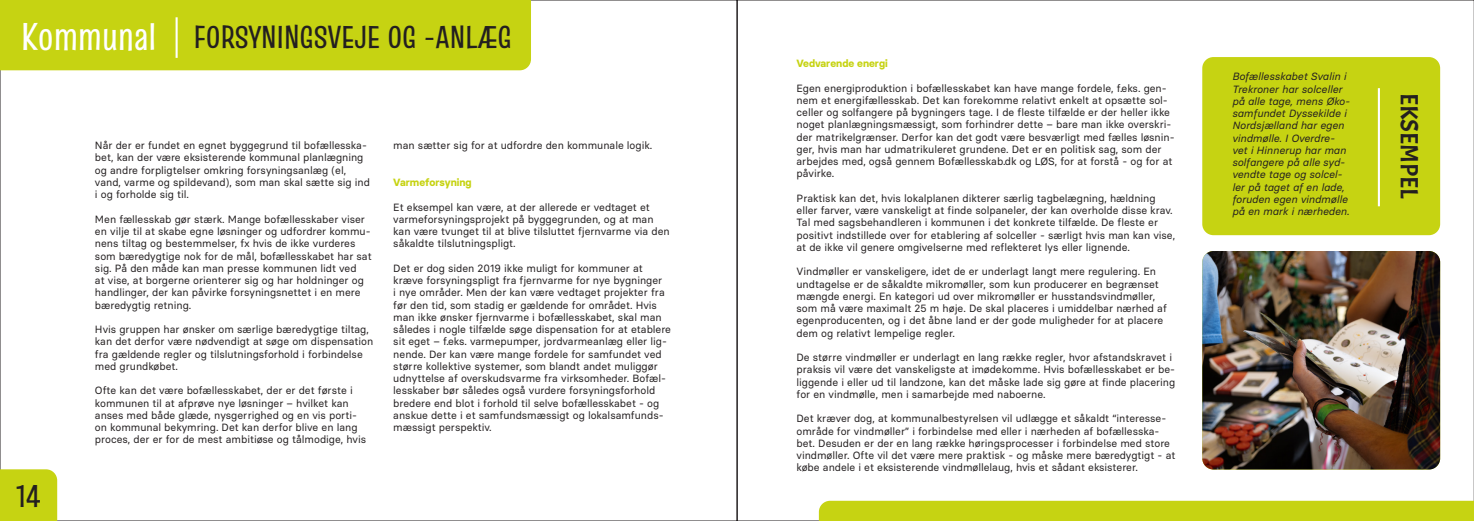
<style>
.page{position:relative;width:1474px;height:521px;background:#fff}
.page>*{position:absolute;margin:0;border:0;box-sizing:border-box;transform-origin:0 0}
.t1{font:38.5px "Truculenta";color:#fff}
.t2{font:31.5px "Truculenta";color:#231f20}
.t3{font:25.03px "Acme";color:#231f20}
.t4{font:10.5px/12.2px "Basier Square";color:#231f20}
.t5{font:italic 10.5px/12.2px "Basier Square";color:#231f20}
.t6{font:700 10.5px "Basier Square";color:#c6d312}
</style>
<div class="page">
<svg style="left:736px;top:0;width:737px;height:521px"></svg>
<div style="left:0;top:469px;width:57px;height:52px;background:#c6d312"></div>
<div style="left:0;top:0;width:531px;height:70px;background:#c6d312"></div>
<hr style="left:175px;top:17px;width:3px;height:41px;background:#fff">
<div style="left:819px;top:501px;width:654px;height:20px;background:#c6d312"></div>
<div style="left:1202px;top:57px;width:237px;height:178px;background:#c6d312;border-radius:11px"></div>
<img style="left:1202px;top:251px;width:237px;height:218px">
<hr style="left:1377px;top:88px;width:2px;height:118px;background:#fff">
<p class="t1" style="left:21px;top:12px;width:136px">Kommunal</p>
<p class="t2" style="left:194px;top:18px;width:319px">FORSYNINGSVEJE OG -ANLÆG</p>
<h2 class="t2" style="left:16px;top:476px;width:26px">14</h2>
<p class="t4" style="left:95px;top:139px;width:276px">Når der er fundet en egnet byggegrund til bofællesska&shy;bet, kan der være eksisterende kommunal planlægning og andre forpligtelser omkring forsyningsanlæg (el, vand, varme og spildevand), som man skal sætte sig ind i og forholde sig til.</p>
<p class="t4" style="left:95px;top:213px;width:278px">Men fællesskab gør stærk. Mange bofællesskaber viser en vilje til at skabe egne løsninger og udfordrer kommu&shy;nens tiltag og bestemmelser, fx hvis de ikke vurderes som bæredygtige nok for de mål, bofællesskabet har sat sig. På den måde kan man presse kommunen lidt ved<br>at vise, at borgerne orienterer sig og har holdninger og handlinger, der kan påvirke forsyningsnettet i en mere bæredygtig retning.</p>
<p class="t4" style="left:95px;top:323px;width:280px">Hvis gruppen har ønsker om særlige bæredygtige tiltag, kan det derfor være nødvendigt at søge om dispensation fra gældende regler og tilslutningsforhold i forbindelse med grundkøbet.</p>
<p class="t4" style="left:95px;top:384px;width:273px">Ofte kan det være bofællesskabet, der er det første i kommunen til at afprøve nye løsninger – hvilket kan anses med både glæde, nysgerrighed og en vis porti&shy;on kommunal bekymring. Det kan derfor blive en lang proces, der er for de mest ambitiøse og tålmodige, hvis</p>
<p class="t4" style="left:393px;top:139px;width:260px">man sætter sig for at udfordre den kommunale logik.</p>
<p class="t6" style="left:393px;top:176px;width:80px">Varmeforsyning</p>
<p class="t4" style="left:393px;top:200px;width:278px">Et eksempel kan være, at der allerede er vedtaget et varmeforsyningsprojekt på byggegrunden, og at man kan være tvunget til at blive tilsluttet fjernvarme via den såkaldte tilslutningspligt.</p>
<p class="t4" style="left:393px;top:262px;width:279px">Det er dog siden 2019 ikke muligt for kommuner at kræve forsyningspligt fra fjernvarme for nye bygninger<br>i nye områder. Men der kan være vedtaget projekter fra før den tid, som stadig er gældende for området. Hvis man ikke ønsker fjernvarme i bofællesskabet, skal man således i nogle tilfælde søge dispensation for at etablere sit eget – f.eks. varmepumper, jordvarmeanlæg eller lig&shy;nende. Der kan være mange fordele for samfundet ved større kollektive systemer, som blandt andet muliggør udnyttelse af overskudsvarme fra virksomheder. Bofæl&shy;lesskaber bør således også vurdere forsyningsforhold bredere end blot i forhold til selve bofællesskabet - og anskue dette i et samfundsmæssigt og lokalsamfunds&shy;mæssigt perspektiv.</p>
<p class="t6" style="left:796px;top:57px;width:93px">Vedvarende energi</p>
<p class="t4" style="left:796px;top:82px;width:379px">Egen energiproduktion i bofællesskabet kan have mange fordele, f.eks. gen&shy;nem et energifællesskab. Det kan forekomme relativt enkelt at opsætte sol&shy;celler og solfangere på bygningers tage. I de fleste tilfælde er der heller ikke noget planlægningsmæssigt, som forhindrer dette – bare man ikke overskri&shy;der matrikelgrænser. Derfor kan det godt være besværligt med fælles løsnin&shy;ger, hvis man har udmatrikuleret grundene. Det er en politisk sag, som der arbejdes med, også gennem Bofællesskab.dk og LØS, for at forstå - og for at påvirke.</p>
<p class="t4" style="left:796px;top:192px;width:380px">Praktisk kan det, hvis lokalplanen dikterer særlig tagbelægning, hældning eller farver, være vanskeligt at finde solpaneler, der kan overholde disse krav.<br>Tal med sagsbehandleren i kommunen i det konkrete tilfælde. De fleste er positivt indstillede over for etablering af solceller - særligt hvis man kan vise, at de ikke vil genere omgivelserne med reflekteret lys eller lignende.</p>
<p class="t4" style="left:796px;top:265px;width:372px">Vindmøller er vanskeligere, idet de er underlagt langt mere regulering. En undtagelse er de såkaldte mikromøller, som kun producerer en begrænset mængde energi. En kategori ud over mikromøller er husstandsvindmøller, som må være maximalt 25 m høje. De skal placeres i umiddelbar nærhed af egenproducenten, og i det åbne land er der gode muligheder for at placere dem og relativt lempelige regler.</p>
<p class="t4" style="left:796px;top:351px;width:380px">De større vindmøller er underlagt en lang række regler, hvor afstandskravet i praksis vil være det vanskeligste at imødekomme. Hvis bofællesskabet er be&shy;liggende i eller ud til landzone, kan det måske lade sig gøre at finde placering for en vindmølle, men i samarbejde med naboerne.</p>
<p class="t4" style="left:796px;top:412px;width:380px">Det kræver dog, at kommunalbestyrelsen vil udlægge et såkaldt “interesse&shy;område for vindmøller” i forbindelse med eller i nærheden af bofællesska&shy;bet. Desuden er der en lang række høringsprocesser i forbindelse med store vindmøller. Ofte vil det være mere praktisk - og måske mere bæredygtigt - at købe andele i et eksisterende vindmøllelaug, hvis et sådant eksisterer.</p>
<p class="t5" style="left:1231px;top:70px;width:119px">Bofællesskabet Svalin i<br>Trekroner har solceller på alle tage, mens Øko&shy;samfundet Dyssekilde i<br>Nordsjælland har egen vindmølle. I Overdre&shy;vet i Hinnerup har man solfangere på alle syd&shy;vendte tage og solcel&shy;ler på taget af en lade, foruden egen vindmølle på en mark i nærheden.</p>
<p class="t3" style="left:1424px;top:92px;width:108px;rotate:90deg">EKSEMPEL</p>
</div>
